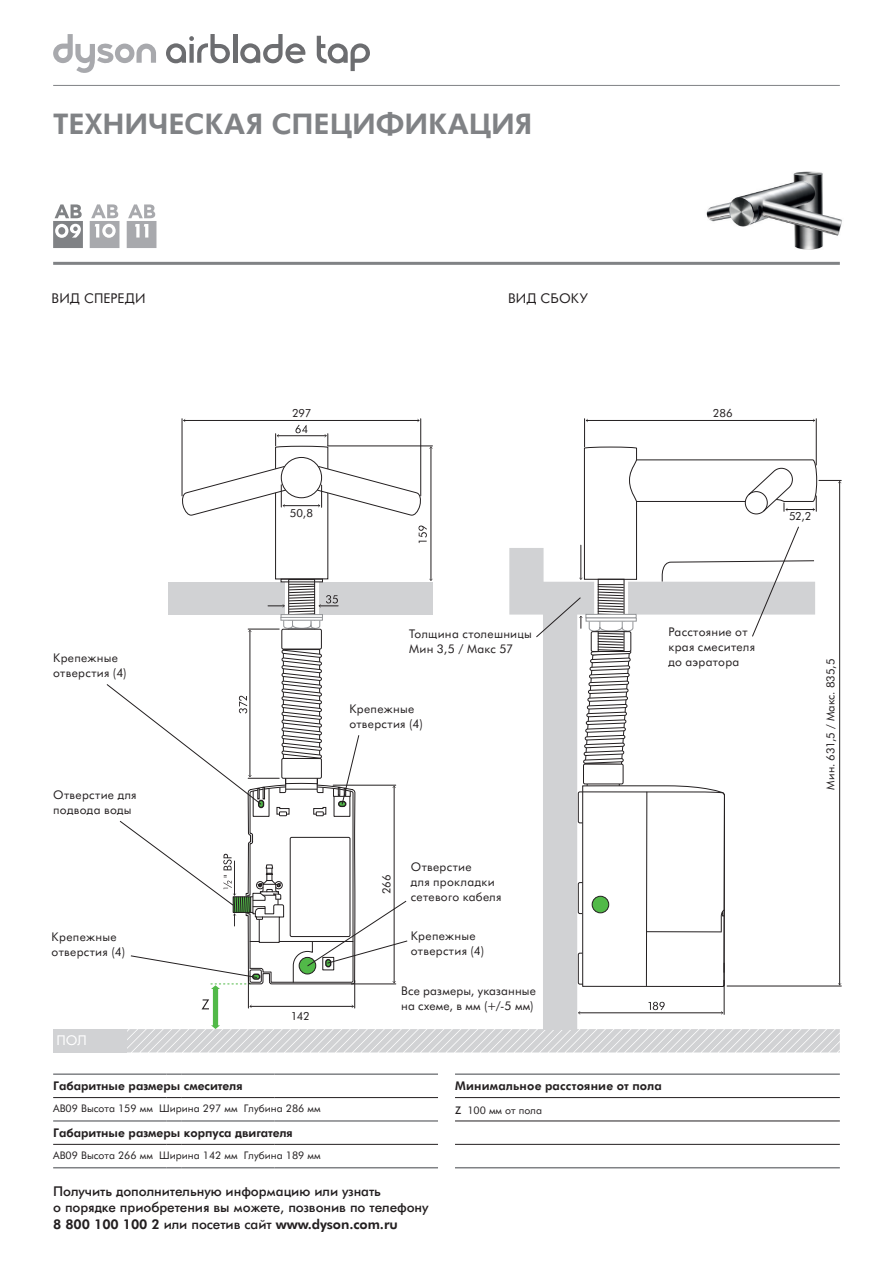
<style>
.page{position:relative;width:893px;height:1263px;background:#fff}
.page>*{position:absolute;margin:0;border:0;box-sizing:border-box;transform-origin:0 0}
.t1{font:800 28.5px "Futura BT";letter-spacing:-.005em;color:#808285}
.t2{font:500 13.5px/16.5px "Futura BT";letter-spacing:-.005em;color:#231f20}
.t3{font:13.5px "Futura BT";letter-spacing:.01em;color:#231f20}
.t4{font:13.5px "Futura BT";color:#fff}
.t5{font:12px/15px "Futura BT";letter-spacing:.025em;color:#231f20}
.t6{font:800 12px "Futura BT";color:#231f20}
.t7{font:800 12px "Futura BT";letter-spacing:.02em;color:#231f20}
.t8{font:11.25px "Futura BT";letter-spacing:-.005em;color:#231f20}
.t9{font:10.5px "Futura BT";color:#231f20}
.s1{font-weight:500}
.s2{font-weight:800}
</style>
<div class="page">
<hr style="left:53px;top:262px;width:787px;height:3px;background:#808285">
<hr style="left:53px;top:85px;width:787px;height:1px;background:#808285">
<img style="left:706px;top:171px;width:136px;height:79px">
<hr style="left:455px;top:1097px;width:385px;height:1px;background:#231f20">
<hr style="left:455px;top:1121px;width:385px;height:1px;background:#231f20">
<hr style="left:455px;top:1144px;width:385px;height:1px;background:#231f20">
<hr style="left:455px;top:1073px;width:385px;height:2px;background:#808285">
<hr style="left:455px;top:1167px;width:385px;height:1px;background:#808285">
<hr style="left:53px;top:1073px;width:113px;height:2px;background:#808285">
<svg style="left:166px;top:1073px;width:15px;height:2px"></svg>
<hr style="left:181px;top:1073px;width:94px;height:2px;background:#808285">
<hr style="left:275px;top:1073px;width:163px;height:2px;background:#808285">
<hr style="left:53px;top:1120px;width:113px;height:2px;background:#808285">
<svg style="left:166px;top:1120px;width:15px;height:2px"></svg>
<hr style="left:181px;top:1120px;width:94px;height:2px;background:#808285">
<hr style="left:275px;top:1120px;width:163px;height:2px;background:#808285">
<hr style="left:53px;top:1097px;width:113px;height:1px;background:#231f20">
<svg style="left:166px;top:1097px;width:15px;height:1px"></svg>
<hr style="left:181px;top:1097px;width:94px;height:1px;background:#231f20">
<hr style="left:275px;top:1097px;width:163px;height:1px;background:#231f20">
<hr style="left:53px;top:1144px;width:113px;height:1px;background:#231f20">
<svg style="left:166px;top:1144px;width:15px;height:1px"></svg>
<hr style="left:181px;top:1144px;width:94px;height:1px;background:#231f20">
<hr style="left:275px;top:1144px;width:163px;height:1px;background:#231f20">
<hr style="left:53px;top:1167px;width:113px;height:1px;background:#808285">
<svg style="left:166px;top:1167px;width:15px;height:1px"></svg>
<hr style="left:181px;top:1167px;width:94px;height:1px;background:#808285">
<hr style="left:275px;top:1167px;width:163px;height:1px;background:#808285">
<svg style="left:53px;top:34px;width:103px;height:39px"></svg>
<svg style="left:166px;top:34px;width:64px;height:29px"></svg>
<hr style="left:233px;top:34px;width:4px;height:29px;background:#6c6d70">
<svg style="left:240px;top:34px;width:65px;height:29px"></svg>
<svg style="left:317px;top:36px;width:53px;height:35px"></svg>
<svg style="left:90px;top:204px;width:29px;height:44px"></svg>
<svg style="left:127px;top:204px;width:29px;height:44px"></svg>
<svg style="left:53px;top:204px;width:30px;height:44px"></svg>
<div style="left:53px;top:1029px;width:73px;height:23px;background:#d1d2d4"></div>
<svg style="left:106px;top:419px;width:735px;height:633px"></svg>
<h1 class="t1" style="left:53px;top:104px;width:481px">ТЕХНИЧЕСКАЯ СПЕЦИФИКАЦИЯ</h1>
<p class="t3" style="left:52px;top:289px;width:95px">ВИД СПЕРЕДИ</p>
<p class="t3" style="left:508px;top:289px;width:81px">ВИД СБОКУ</p>
<p class="t8" style="left:292px;top:405px;width:21px">297</p>
<p class="t8" style="left:713px;top:405px;width:21px">286</p>
<p class="t8" style="left:290px;top:505px;width:25px">50,8</p>
<p class="t8" style="left:789px;top:509px;width:24px">52,2</p>
<p class="t5" style="left:53px;top:650px;width:75px">Крепежные отверстия (4)</p>
<p class="t5" style="left:53px;top:787px;width:85px">Отверстие для подвода воды</p>
<p class="t5" style="left:52px;top:929px;width:75px">Крепежные отверстия (4)</p>
<p class="t4" style="left:56px;top:1031px;width:32px">ПОЛ</p>
<p class="t8" style="left:291px;top:1008px;width:20px">142</p>
<p class="t6" style="left:53px;top:1077px;width:191px">Габаритные размеры смесителя</p>
<p class="t9" style="left:53px;top:1102px;width:269px">AB09 Высота 159 мм Ширина 297 мм Глубина 286 мм</p>
<p class="t6" style="left:53px;top:1124px;width:241px">Габаритные размеры корпуса двигателя</p>
<p class="t9" style="left:53px;top:1148px;width:269px">AB09 Высота 266 мм Ширина 142 мм Глубина 189 мм</p>
<p class="t5" style="left:409px;top:625px;width:124px">Толщина столешницы<br>Мин 3,5 / Макс 57</p>
<p class="t5" style="left:349px;top:701px;width:75px">Крепежные отверстия (4)</p>
<p class="t8" style="left:379px;top:894px;width:21px;rotate:-90deg">266</p>
<p class="t5" style="left:411px;top:858px;width:92px">Отверстие<br>для прокладки сетевого кабеля</p>
<p class="t5" style="left:411px;top:928px;width:75px">Крепежные отверстия (4)</p>
<p class="t5" style="left:401px;top:983px;width:136px">Все размеры, указанные на схеме, в мм (+/-5 мм)</p>
<p class="t5" style="left:668px;top:624px;width:88px">Расстояние от края смесителя до аэратора</p>
<p class="t7" style="left:455px;top:1077px;width:208px">Минимальное расстояние от пола</p>
<p class="t9" style="left:455px;top:1103px;width:88px"><span class="s1">Z</span> 100 мм от пола</p>
<p class="t2" style="left:53px;top:1183px;width:377px">Получить дополнительную информацию или узнать<br>о порядке приобретения вы можете, позвонив по телефону<br><span class="s2">8 800 100 100 2</span> или посетив сайт <span class="s2">www.dyson.com.ru</span></p>
<p class="t8" style="left:823px;top:790px;width:133px;rotate:-90deg">Мин. 631,5 / Макс. 835,5</p>
</div>
